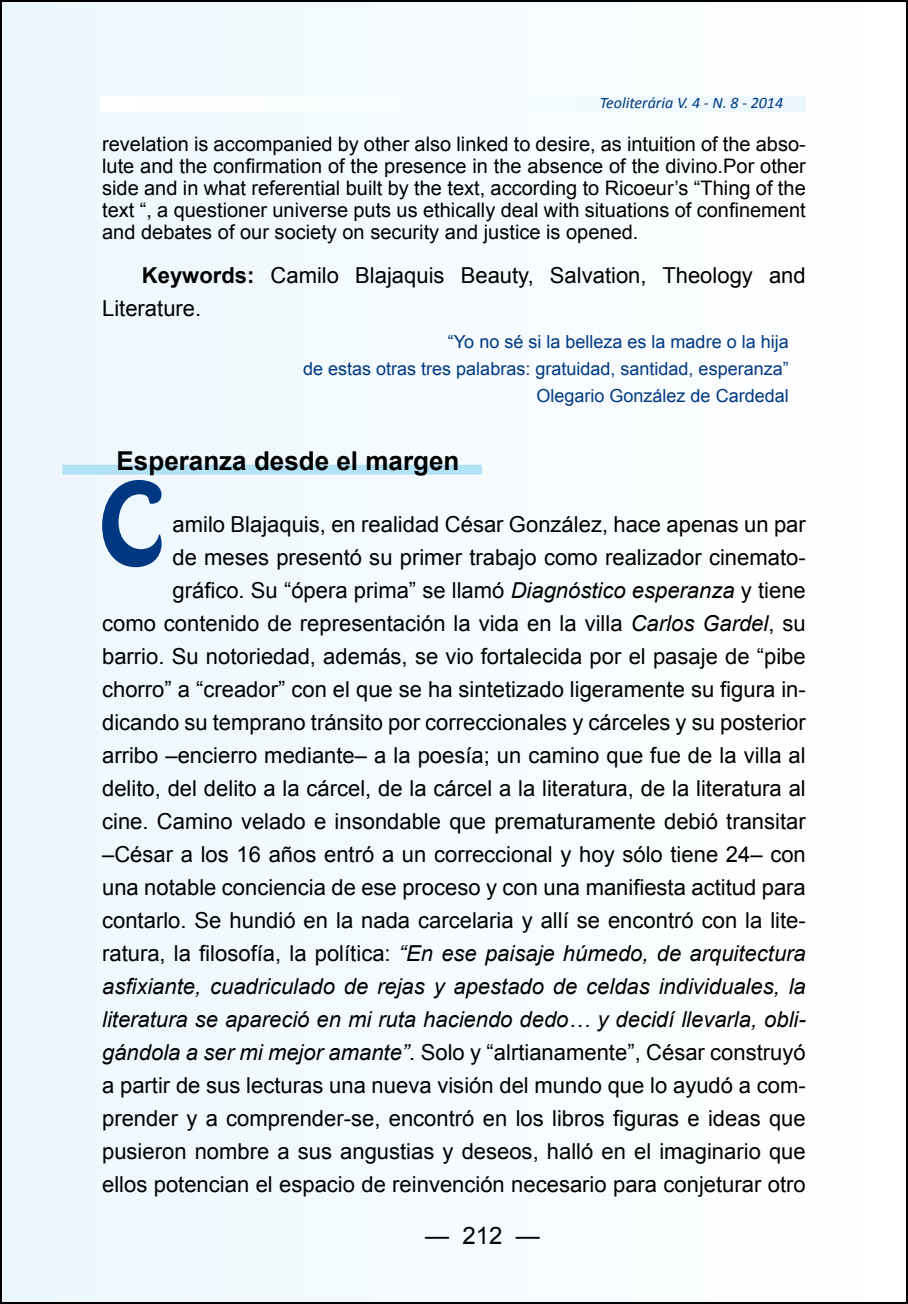
<style>
.page{position:relative;width:908px;height:1304px;background:#fff}
.page>*{position:absolute;margin:0;border:0;box-sizing:border-box;transform-origin:0 0}
.t1{font:101.2px "Hobo Std";color:#003882}
.t2{font:700 26px "Arial";color:#000}
.t3{font:24px "Arial";color:#000}
.t4{font:22px/33px "Arial";color:#000}
.t5{font:20px/22px "Arial";color:#000;text-align:justify}
.t6{font:18px/26.6px "Arial";color:#003882;text-align:right}
.t7{font:italic 16px "Calibri";color:#003882}
.s1{font-weight:700}
.s2{font-style:italic}
</style>
<div class="page">
<div style="left:1px;top:1px;width:905px;height:1302px;background:#f5fbfe"></div>
<div style="left:62px;top:465px;width:420px;height:10px;background:#b3e2f6"></div>
<p class="t7" style="left:599px;top:93px;width:185px">Teoliterária V. 4 - N. 8 - 2014</p>
<p class="t5" style="left:102px;top:133px;width:704px">revelation is accompanied by other also linked to desire, as intuition of the abso&shy;lute and the confirmation of the presence in the absence of the divino.Por other side and in what referential built by the text, according to Ricoeur’s “Thing of the text “, a questioner universe puts us ethically deal with situations of confinement and debates of our society on security and justice is opened.</p>
<p class="t4" style="left:102px;top:259px;width:704px;text-indent:40px"><span class="s1">Keywords:</span> Camilo Blajaquis Beauty, Salvation, Theology and<br>Literature.</p>
<p class="t6" style="left:303px;top:329px;width:487px">“Yo no sé si la belleza es la madre o la hija<br>de estas otras tres palabras: gratuidad, santidad, esperanza”<br>Olegario González de Cardedal</p>
<p class="t2" style="left:117px;top:444px;width:344px">Esperanza desde el margen</p>
<h1 class="t1" style="left:100px;top:454px;width:67px">C</h1>
<p class="t4" style="left:102px;top:508px;width:705px;text-align:right">amilo Blajaquis, en realidad César González, hace apenas un par<br>de meses presentó su primer trabajo como realizador cinemato&shy;gráfico. Su “ópera prima” se llamó <span class="s2">Diagnóstico esperanza</span> y tiene<br>como contenido de representación la vida en la villa <span class="s2">Carlos Gardel</span>, su barrio. Su notoriedad, además, se vio fortalecida por el pasaje de “pibe chorro” a “creador” con el que se ha sintetizado ligeramente su figura in&shy;dicando su temprano tránsito por correccionales y cárceles y su posterior arribo –encierro mediante– a la poesía; un camino que fue de la villa al delito, del delito a la cárcel, de la cárcel a la literatura, de la literatura al cine. Camino velado e insondable que prematuramente debió transitar –César a los 16 años entró a un correccional y hoy sólo tiene 24– con una notable conciencia de ese proceso y con una manifiesta actitud para contarlo. Se hundió en la nada carcelaria y allí se encontró con la lite&shy;ratura, la filosofía, la política: <span class="s2">“En ese paisaje húmedo, de arquitectura asfixiante, cuadriculado de rejas y apestado de celdas individuales, la literatura se apareció en mi ruta haciendo dedo… y decidí llevarla, obli&shy;gándola a ser mi mejor amante”</span>. Solo y “alrtianamente”, César construyó a partir de sus lecturas una nueva visión del mundo que lo ayudó a com&shy;prender y a comprender-se, encontró en los libros figuras e ideas que pusieron nombre a sus angustias y deseos, halló en el imaginario que ellos potencian el espacio de reinvención necesario para conjeturar otro</p>
<p class="t3" style="left:425px;top:1219px;width:116px">— 212 —</p>
</div>
